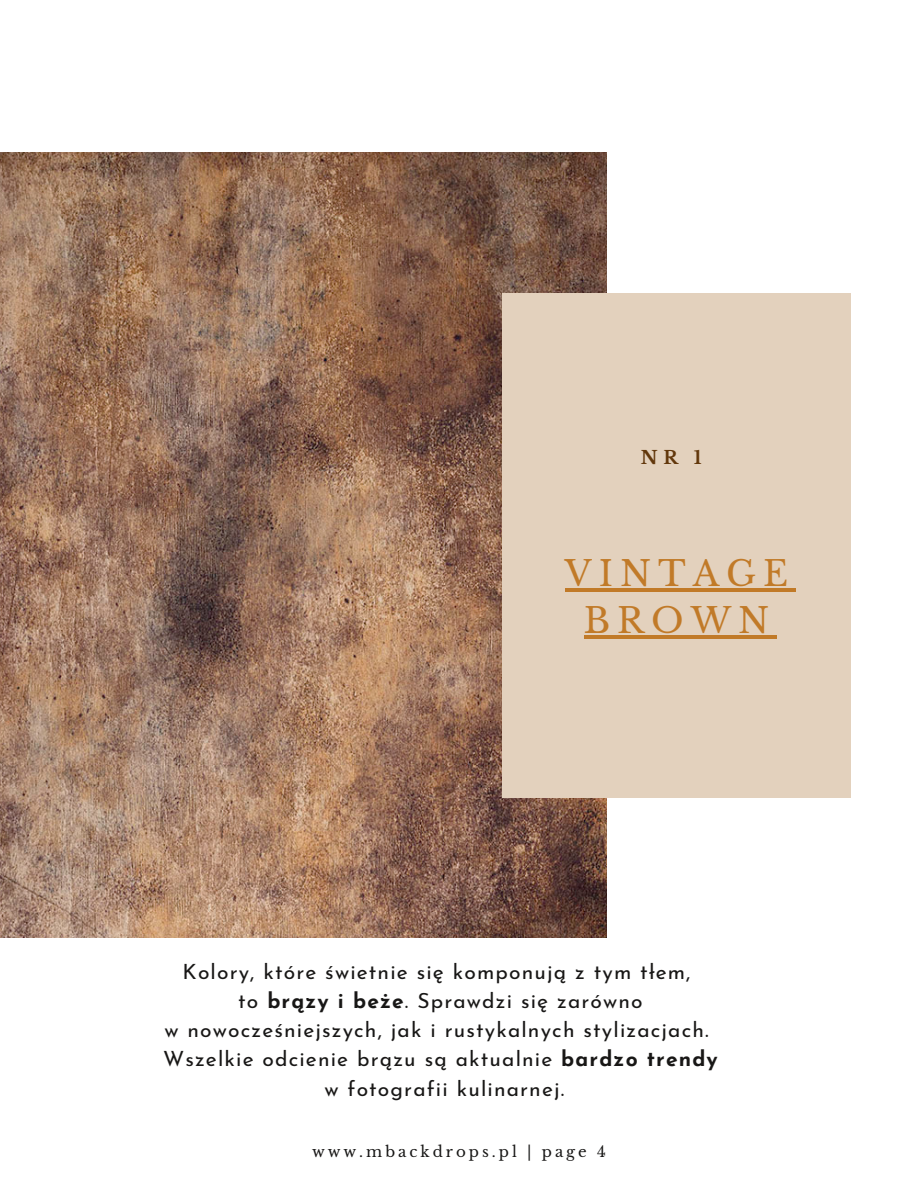
<style>
.page{position:relative;width:918px;height:1188px;background:#fff}
.page>*{position:absolute;margin:0;border:0;box-sizing:border-box;transform-origin:0 0}
.t1{font:34.5px "Libre Baskerville";letter-spacing:.2em;color:#c17a28}
.t2{font:21px "Josefin Sans";letter-spacing:.055em;color:#181716}
.t3{font:700 18px "Libre Baskerville";color:#62370b}
.t4{font:15px "Libre Baskerville";letter-spacing:.2em;color:#181716}
.s1{font-weight:700}
</style>
<div class="page">
<img style="left:0;top:153px;width:606px;height:785px">
<div style="left:502px;top:293px;width:349px;height:505px;background:#e3d1bd"></div>
<hr style="left:565px;top:588px;width:230px;height:3px;background:#c17a28">
<hr style="left:584px;top:635px;width:192px;height:4px;background:#c17a28">
<p class="t3" style="left:641px;top:447px;width:62px">NR 1</p>
<p class="t1" style="left:565px;top:552px;width:225px">VINTAGE</p>
<p class="t1" style="left:584px;top:600px;width:187px">BROWN</p>
<p class="t2" style="left:183px;top:963px;width:509px">Kolory, które świetnie się komponują z tym tłem,</p>
<p class="t2" style="left:238px;top:992px;width:406px">to <span class="s1">brązy i beże</span>. Sprawdzi się zarówno</p>
<p class="t2" style="left:164px;top:1021px;width:546px">w nowocześniejszych, jak i rustykalnych stylizacjach.</p>
<p class="t2" style="left:163px;top:1051px;width:556px">Wszelkie odcienie brązu są aktualnie <span class="s1">bardzo trendy</span></p>
<p class="t2" style="left:324px;top:1080px;width:241px">w fotografii kulinarnej.</p>
<p class="t4" style="left:312px;top:1142px;width:295px">www.mbackdrops.pl | page 4</p>
</div>
